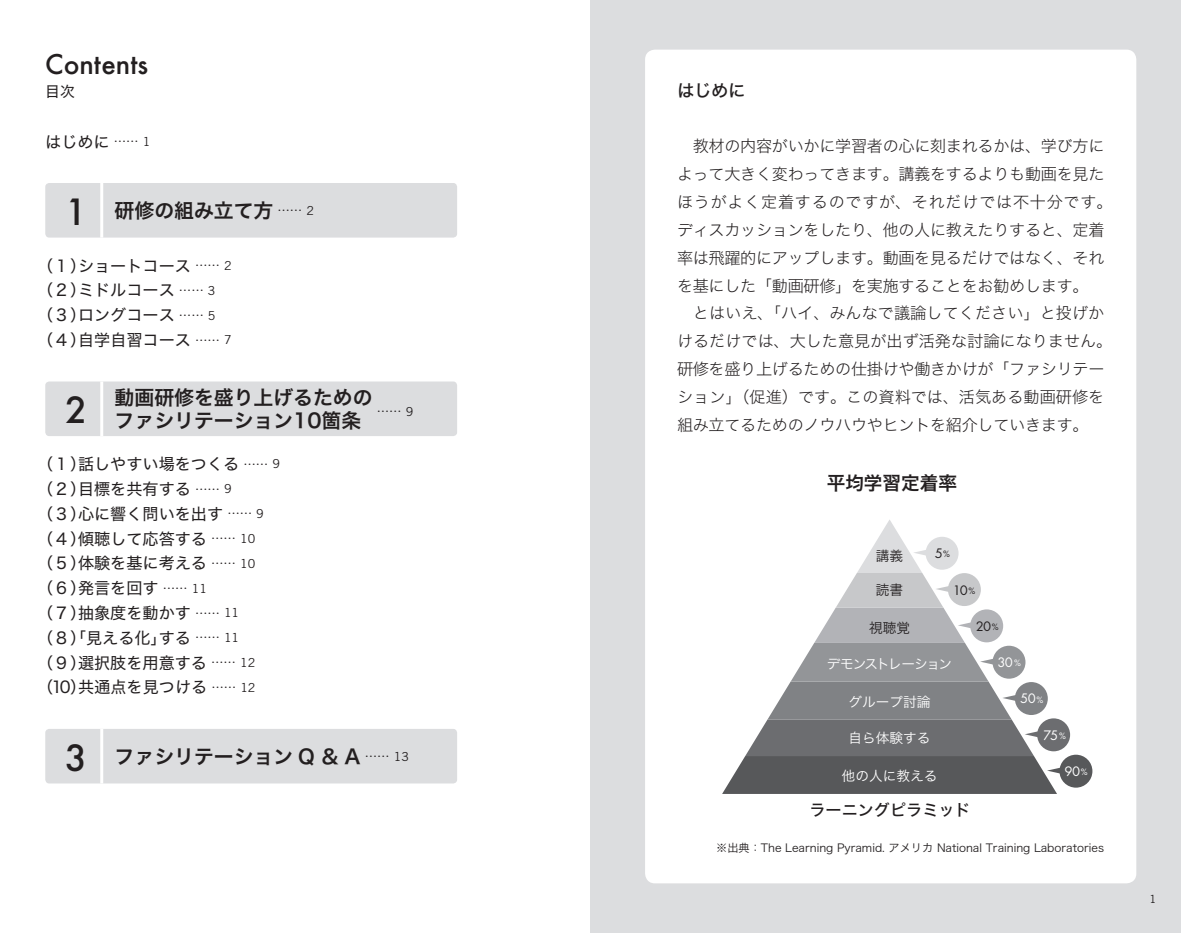
<style>
.page{position:relative;width:1181px;height:933px;background:#fff}
.page>*{position:absolute;margin:0;border:0;box-sizing:border-box;transform-origin:0 0}
.t1{font:500 39.73px "Futura T";color:#231f20}
.t2{font:500 29.75px "Futura T";color:#231f20}
.t3{font:19.78px "Hira Kaku Std N W6";color:#231f20}
.t4{font:18.55px "Hira Kaku Std N W6 90 pv RKSJ H";color:#231f20}
.t5{font:17.32px "Hira Kaku Std N W5";color:#231f20}
.t6{font:16.1px/24.8px "Hira Kaku Std N W4";color:#231f20}
.t7{font:16.1px/27.8px "Hira Kaku Std N W2";letter-spacing:-.02em;color:#231f20}
.t8{font:16.1px/27.8px "Hira Kaku Std N W2";color:#231f20}
.t9{font:16.1px "Hira Kaku Std N W5 90 pv RKSJ H";color:#231f20}
.t10{font:14.88px "Hira Kaku Std N W4";color:#231f20}
.t11{font:14.35px "Futura T";letter-spacing:-.055em;color:#fff}
.t12{font:14.35px "Futura T";color:#231f20}
.t13{font:13.65px "Hira Kaku Std N W3 90 pv RKSJ H";color:#fff}
.t14{font:13.65px "Hira Kaku Std N W3 90 pv RKSJ H";letter-spacing:-.1em;color:#fff}
.t15{font:13.65px "Hira Kaku Std N W3 90 pv RKSJ H";color:#231f20}
.t16{font:12.42px "Hira Kaku Std N W3";color:#231f20}
.t17{font:11.2px "Hira Kaku Std N W3 90 pv RKSJ H";color:#231f20}
.t18{font:11.2px "Trade Gothic";color:#231f20}
.s1{font-family:"Hira Kaku Std N W3";font-size:12.42px}
.s2{font-family:"Trade Gothic";font-size:12.42px}
.s3{font-family:"Futura T";font-weight:500;font-size:39.73px}
.s4{font-family:"Trade Gothic"}
.s5{font-size:9.62px}
</style>
<div class="page">
<div style="left:590px;top:0;width:591px;height:933px;background:#dcdddf"></div>
<div style="left:645px;top:50px;width:491px;height:833px;background:#fff;border-radius:10px"></div>
<div style="left:1037px;top:718px;width:33px;height:33px;background:#6c6d70;border-radius:50%"></div>
<div style="left:1059px;top:754px;width:33px;height:33px;background:#57585a;border-radius:50%"></div>
<svg style="left:722px;top:520px;width:341px;height:274px"></svg>
<div style="left:45px;top:183px;width:412px;height:54px;background:#dcdddf;border-radius:4px"></div>
<hr style="left:100px;top:183px;width:3px;height:54px;background:#fff">
<div style="left:45px;top:381px;width:412px;height:55px;background:#dcdddf;border-radius:4px"></div>
<hr style="left:100px;top:381px;width:3px;height:55px;background:#fff">
<div style="left:45px;top:729px;width:412px;height:54px;background:#dcdddf;border-radius:4px"></div>
<hr style="left:100px;top:729px;width:3px;height:54px;background:#fff">
<h2 class="t2" style="left:45px;top:47px;width:104px">Contents</h2>
<p class="t10" style="left:45px;top:80px;width:31px">目次</p>
<p class="t6" style="left:45px;top:129px;width:107px">はじめに <span class="s1">……</span> <span class="s2">1</span></p>
<p class="t3" style="left:65px;top:195px;width:251px"><span class="s3">1</span> 研修の組み立て方 <span class="s1">……</span> <sup>2</sup></p>
<p class="t6" style="left:37px;top:253px;width:196px">（ 1 ）ショートコース <span class="s1">……</span> <span class="s2">2</span>（ 2 ）ミドルコース <span class="s1">……</span> <span class="s2">3</span>（ 3 ）ロングコース <span class="s1">……</span> <span class="s2">5</span>（ 4 ）自学自習コース <span class="s1">……</span> <span class="s2">7</span></p>
<h1 class="t1" style="left:65px;top:387px;width:24px">2</h1>
<p class="t3" style="left:115px;top:382px;width:259px">動画研修を盛り上げるための</p>
<p class="t16" style="left:377px;top:402px;width:38px">…… <span class="s4">9</span></p>
<p class="t3" style="left:115px;top:405px;width:248px">ファシリテーション10箇条</p>
<p class="t6" style="left:37px;top:451px;width:244px">（ 1 ）話しやすい場をつくる <span class="s1">……</span> <span class="s2">9</span>（ 2 ）目標を共有する <span class="s1">……</span> <span class="s2">9<br></span>（ 3 ）心に響く問いを出す <span class="s1">……</span> <span class="s2">9</span>（ 4 ）傾聴して応答する <span class="s1">……</span> <span class="s2">10<br></span>（ 5 ）体験を基に考える <span class="s1">……</span> <span class="s2">10<br></span>（ 6 ）発言を回す <span class="s1">……</span> <span class="s2">11<br></span>（ 7 ）抽象度を動かす <span class="s1">……</span> <span class="s2">11<br></span>（ 8 ）「見える化」する <span class="s1">……</span> <span class="s2">11<br></span>（ 9 ）選択肢を用意する <span class="s1">……</span> <span class="s2">12</span>（10）共通点を見つける <span class="s1">……</span> <span class="s2">12</span></p>
<p class="t3" style="left:65px;top:741px;width:346px"><span class="s3">3</span> ファシリテーション Q ＆ A <span class="s1">……</span> <sup>13</sup></p>
<p class="t5" style="left:677px;top:77px;width:70px">はじめに</p>
<p class="t7" style="left:677px;top:131px;width:437px;text-indent:16px">教材の内容がいかに学習者の心に刻まれるかは、学び方によって大きく変わってきます。講義をするよりも動画を見たほうがよく定着するのですが、それだけでは不十分です。ディスカッションをしたり、他の人に教えたりすると、定着率は飛躍的にアップします。動画を見るだけではなく、それを基にした「動画研修」を実施することをお勧めします。</p>
<p class="t8" style="left:677px;top:299px;width:437px;text-indent:16px">とはいえ、「ハイ、みんなで議論してください」と投げかけるだけでは、大した意見が出ず活発な討論になりません。研修を盛り上げるための仕掛けや働きかけが「ファシリテーション」（促進）です。この資料では、活気ある動画研修を組み立てるためのノウハウやヒントを紹介していきます。</p>
<p class="t4" style="left:827px;top:468px;width:132px">平均学習定着率</p>
<p class="t15" style="left:876px;top:545px;width:29px">講義</p>
<p class="t12" style="left:935px;top:545px;width:17px">5<span class="s5">%</span></p>
<p class="t15" style="left:876px;top:579px;width:29px">読書</p>
<p class="t15" style="left:869px;top:617px;width:42px">視聴覚</p>
<p class="t12" style="left:952px;top:581px;width:24px">10<span class="s5">%</span></p>
<p class="t12" style="left:975px;top:617px;width:24px">20<span class="s5">%</span></p>
<p class="t14" style="left:827px;top:653px;width:127px">デモンストレーション</p>
<p class="t13" style="left:848px;top:691px;width:83px">グループ討論</p>
<p class="t13" style="left:848px;top:728px;width:83px">自ら体験する</p>
<p class="t13" style="left:842px;top:765px;width:97px">他の人に教える</p>
<p class="t9" style="left:809px;top:798px;width:163px">ラーニングピラミッド</p>
<p class="t11" style="left:997px;top:654px;width:25px">30<span class="s5">%</span></p>
<p class="t11" style="left:1020px;top:690px;width:25px">50<span class="s5">%</span></p>
<p class="t11" style="left:1043px;top:726px;width:24px">75<span class="s5">%</span></p>
<p class="t11" style="left:1064px;top:763px;width:25px">90<span class="s5">%</span></p>
<p class="t17" style="left:716px;top:839px;width:389px">※出典：The Learning Pyramid. アメリカ National Training Laboratories</p>
<p class="t18" style="left:1149px;top:892px;width:8px">1</p>
</div>
